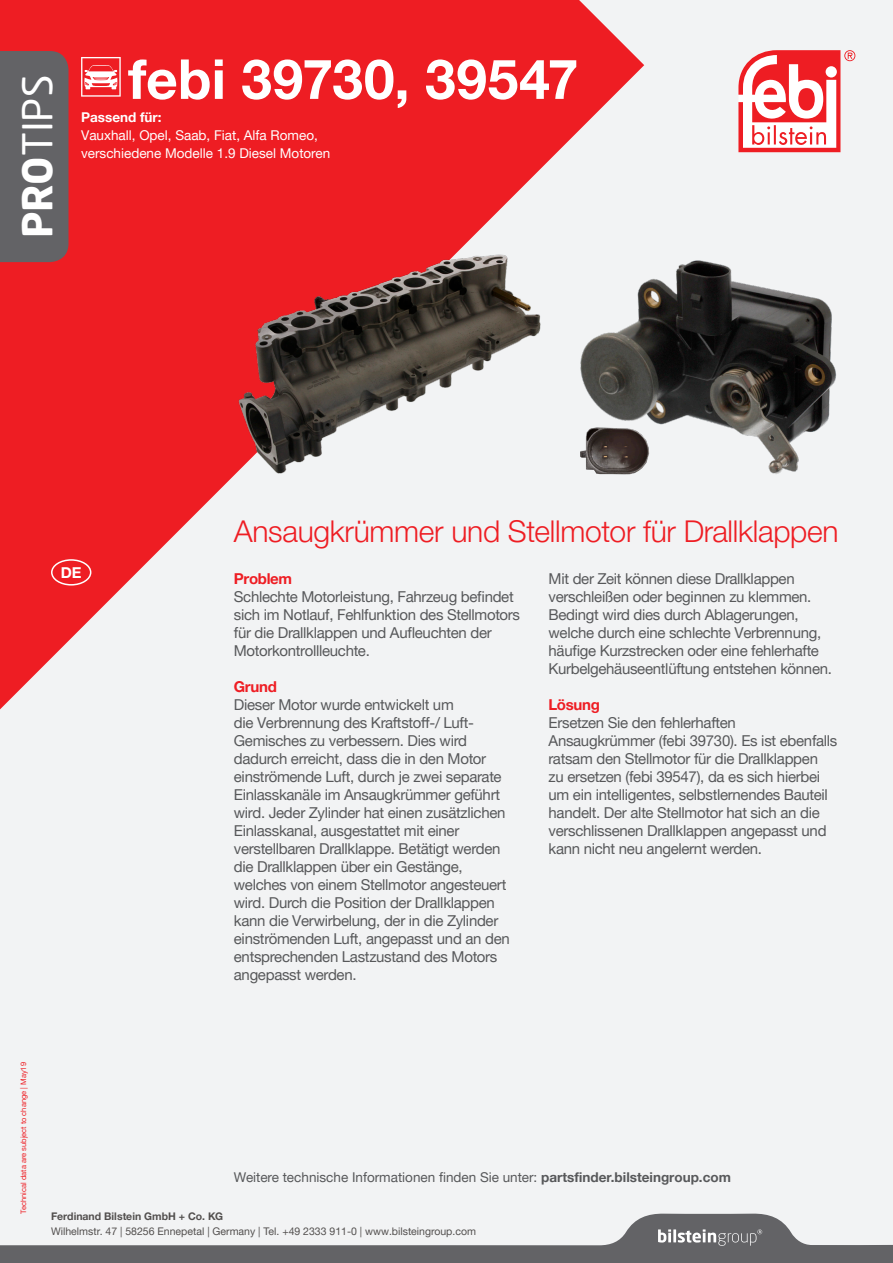
<style>
.page{position:relative;width:893px;height:1263px;background:#f2f3f4}
.page>*{position:absolute;margin:0;border:0;box-sizing:border-box;transform-origin:0 0}
.t1{font:700 55.2px "Helvetica Neue World 75";letter-spacing:.005em;color:#fff}
.t2{font:40.65px "Neo Sans Pro";color:#fff}
.t3{font:30px "Helvetica Neue World 45 Lt";letter-spacing:-.01em;color:#ee1d23}
.t4{font:15px/18px "Helvetica Neue World 55 Roman";letter-spacing:-.02em;color:#57585a}
.t5{font:700 15px "Helvetica Neue World 75";letter-spacing:-.02em;color:#ee1d23}
.t6{font:700 15px "Helvetica Neue World 75";color:#fff}
.t7{font:13.5px "Helvetica Neue World 55 Roman";color:#57585a}
.t8{font:13.5px/18px "Helvetica Neue World 55 Roman";color:#fff}
.t9{font:700 13.5px "Helvetica Neue World 75";color:#fff}
.t10{font:10.5px "Helvetica Neue World 55 Roman";color:#524f4e}
.t11{font:700 10.5px "Helvetica Neue World 75";color:#524f4e}
.t12{font:7.5px "Helvetica Neue World 55 Roman";color:#ee1d23}
.s1{font-weight:700}
.s2{font-family:"Helvetica Neue World 75";font-weight:700}
</style>
<div class="page">
<svg style="left:0;top:0;width:644px;height:710px;fill:#ee1d23"></svg>
<div style="left:0;top:51px;width:69px;height:211px;background:#636366"></div>
<svg style="left:738px;top:50px;width:117px;height:102px"></svg>
<svg style="left:0;top:1213px;width:893px;height:50px"></svg>
<div style="left:51px;top:559px;width:40px;height:26px;border:2px solid #fff;border-radius:50%"></div>
<svg style="left:81px;top:57px;width:40px;height:40px"></svg>
<img style="left:575px;top:254px;width:261px;height:226px">
<img style="left:231px;top:248px;width:318px;height:232px">
<p class="t2" style="left:13px;top:238px;width:165px;rotate:-90deg"><span class="s1">PRO</span>TIPS</p>
<p class="t1" style="left:128px;top:48px;width:452px">febi 39730, 39547</p>
<p class="t9" style="left:81px;top:110px;width:82px">Passend für:</p>
<p class="t8" style="left:81px;top:127px;width:251px">Vauxhall, Opel, Saab, Fiat, Alfa Romeo, verschiedene Modelle 1.9 Diesel Motoren</p>
<p class="t6" style="left:61px;top:564px;width:22px">DE</p>
<p class="t3" style="left:234px;top:514px;width:606px">Ansaugkrümmer und Stellmotor für Drallklappen</p>
<p class="t5" style="left:234px;top:570px;width:60px">Problem</p>
<p class="t4" style="left:234px;top:588px;width:288px">Schlechte Motorleistung, Fahrzeug befindet sich im Notlauf, Fehlfunktion des Stellmotors für die Drallklappen und Aufleuchten der Motorkontrollleuchte.</p>
<p class="t5" style="left:234px;top:678px;width:44px">Grund</p>
<p class="t4" style="left:234px;top:696px;width:277px">Dieser Motor wurde entwickelt um<br>die Verbrennung des Kraftstoff-/ Luft-Gemisches zu verbessern. Dies wird dadurch erreicht, dass die in den Motor einströmende Luft, durch je zwei separate Einlasskanäle im Ansaugkrümmer geführt wird. Jeder Zylinder hat einen zusätzlichen Einlasskanal, ausgestattet mit einer verstellbaren Drallklappe. Betätigt werden die Drallklappen über ein Gestänge, welches von einem Stellmotor angesteuert wird. Durch die Position der Drallklappen kann die Verwirbelung, der in die Zylinder einströmenden Luft, angepasst und an den entsprechenden Lastzustand des Motors angepasst werden.</p>
<p class="t4" style="left:549px;top:570px;width:285px">Mit der Zeit können diese Drallklappen verschleißen oder beginnen zu klemmen.<br>Bedingt wird dies durch Ablagerungen, welche durch eine schlechte Verbrennung, häufige Kurzstrecken oder eine fehlerhafte Kurbelgehäuseentlüftung entstehen können.</p>
<p class="t5" style="left:549px;top:696px;width:53px">Lösung</p>
<p class="t4" style="left:549px;top:714px;width:290px">Ersetzen Sie den fehlerhaften Ansaugkrümmer (febi 39730). Es ist ebenfalls ratsam den Stellmotor für die Drallklappen<br>zu ersetzen (febi 39547), da es sich hierbei um ein intelligentes, selbstlernendes Bauteil handelt. Der alte Stellmotor hat sich an die verschlissenen Drallklappen angepasst und kann nicht neu angelernt werden.</p>
<p class="t12" style="left:19px;top:1213px;width:153px;rotate:-90deg">Technical data are subject to change | May19</p>
<p class="t7" style="left:234px;top:1169px;width:498px">Weitere technische Informationen finden Sie unter: <span class="s2">partsfinder.bilsteingroup.com</span></p>
<p class="t11" style="left:51px;top:1210px;width:174px">Ferdinand Bilstein GmbH + Co. KG</p>
<p class="t10" style="left:51px;top:1225px;width:426px">Wilhelmstr. 47 | 58256 Ennepetal | Germany | Tel. +49 2333 911-0 | www.bilsteingroup.com</p>
</div>
